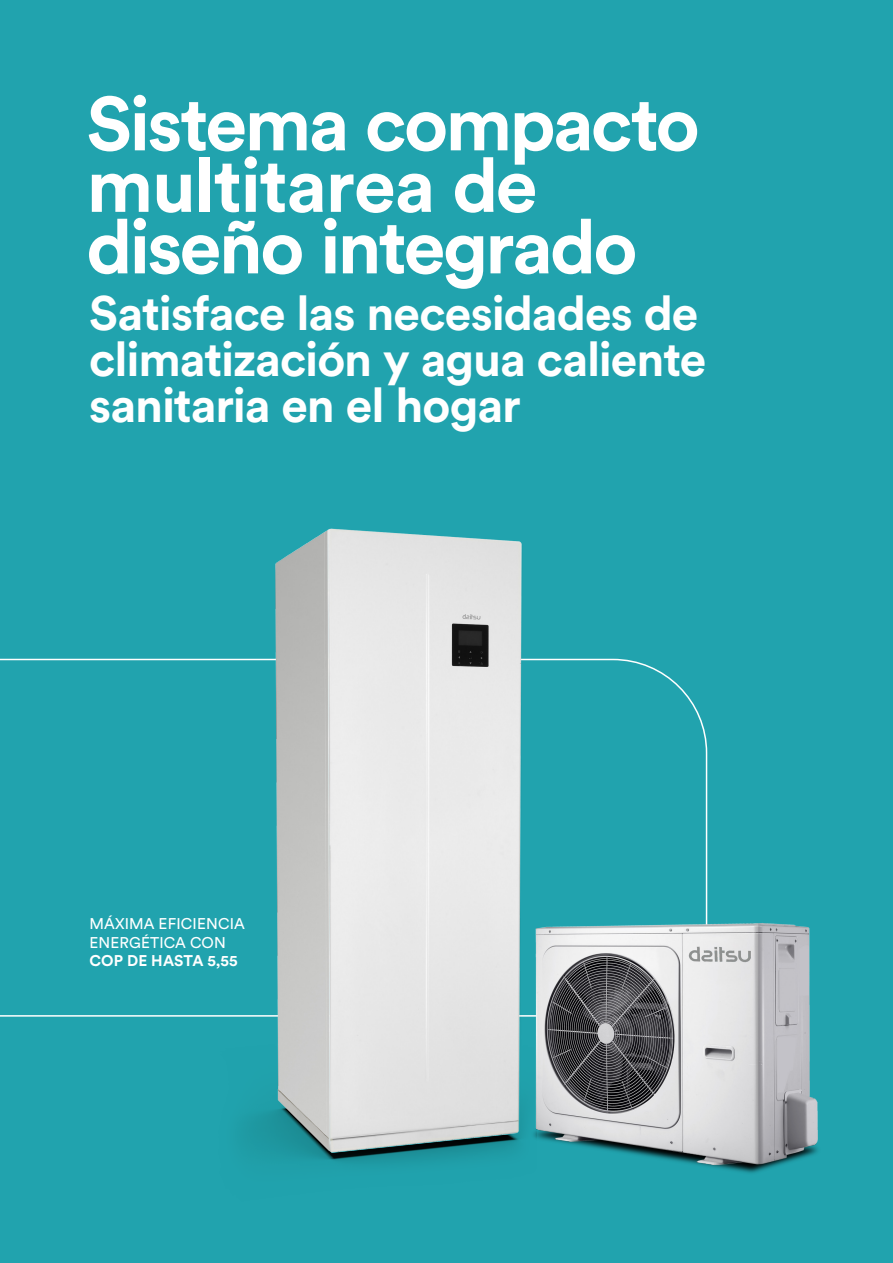
<style>
.page{position:relative;width:893px;height:1263px;background:#21a3ae}
.page>*{position:absolute;margin:0;border:0;box-sizing:border-box;transform-origin:0 0}
.tecnologia_seccion{font:700 75.45px/61.5px "Circular Std";letter-spacing:-.035em;color:#fff}
.tecnologia_seccion-2{font:700 47.85px/45.9px "Circular Std";letter-spacing:-.02em;color:#fff}
.Cuerpo_texto_titulo{font:15.45px/18.5px "Circular Std";letter-spacing:.01em;color:#fff}
.s1{font-weight:700}
</style>
<div class="page">
<img style="left:166px;top:528px;width:652px;height:645px">
<p class="tecnologia_seccion" style="left:86px;top:91px;width:615px">Sistema compacto multitarea de diseño integrado</p>
<p class="tecnologia_seccion-2" style="left:89px;top:289px;width:619px">Satisface las necesidades de climatización y agua caliente sanitaria en el hogar</p>
<p class="Cuerpo_texto_titulo" style="left:89px;top:914px;width:157px">MÁXIMA EFICIENCIA<br>ENERGÉTICA CON<br><span class="s1">COP DE HASTA 5,55</span></p>
</div>
